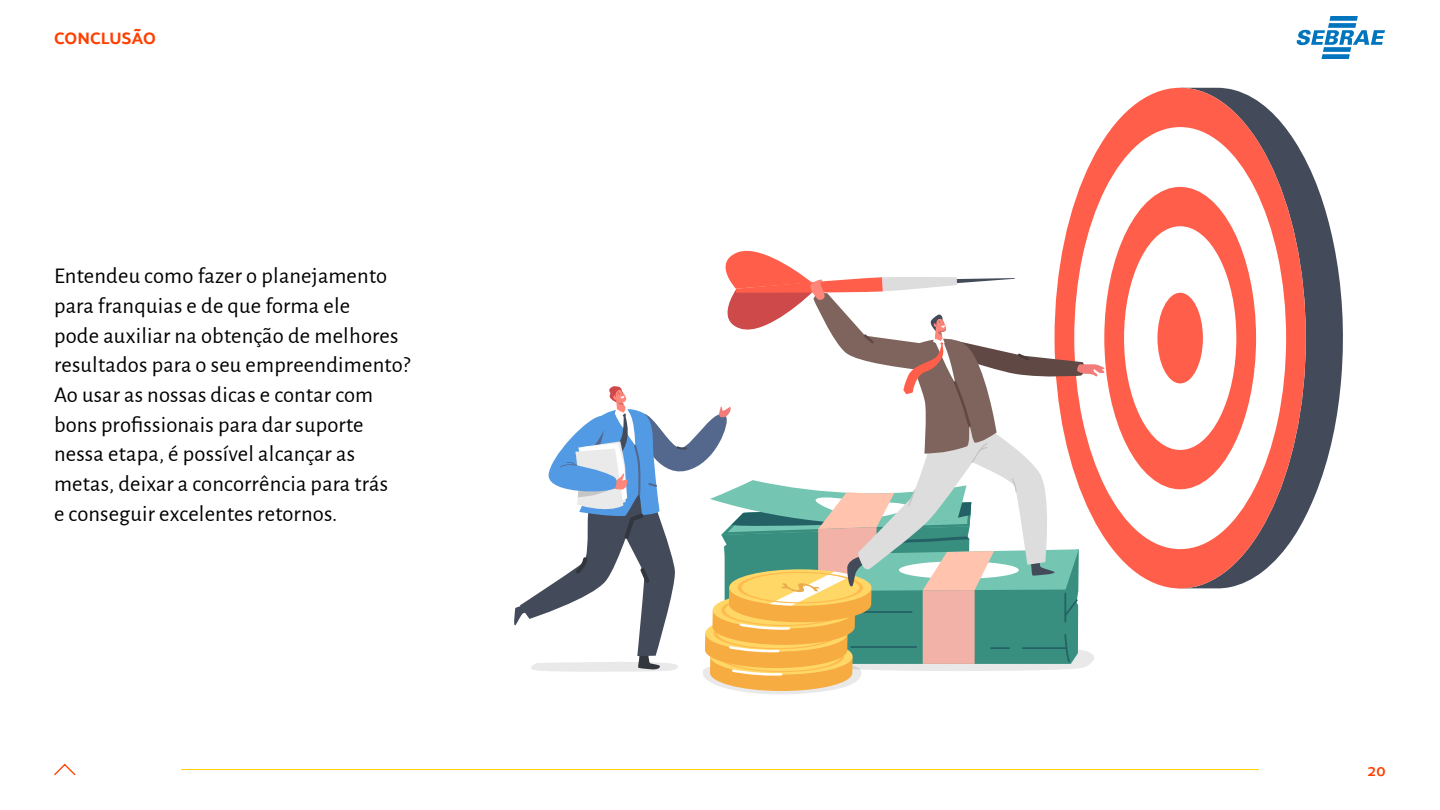
<style>
.page{position:relative;width:1440px;height:810px;background:#fff}
.page>*{position:absolute;margin:0;border:0;box-sizing:border-box;transform-origin:0 0}
.t1{font:22.5px/29.7px "Alegreya Sans";letter-spacing:.01em;color:#000}
.t2{font:700 16.5px "Campuni";color:#ff3f00}
.t3{font:500 16.5px "Campuni";color:#ff3f00}
</style>
<div class="page">
<svg style="left:54px;top:763px;width:22px;height:13px"></svg>
<svg style="left:1297px;top:16px;width:88px;height:43px"></svg>
<svg style="left:1306px;top:161px;width:37px;height:354px;fill:#434a59"></svg>
<svg style="left:1080px;top:88px;width:226px;height:488px"></svg>
<svg style="left:514px;top:187px;width:742px;height:507px"></svg>
<hr style="left:181px;top:769px;width:1078px;height:1px;background:#ffcf00">
<p class="t2" style="left:54px;top:28px;width:104px">CONCLUSÃO</p>
<p class="t1" style="left:54px;top:260px;width:358px">Entendeu como fazer o planejamento para franquias e de que forma ele<br>pode auxiliar na obtenção de melhores resultados para o seu empreendimento?<br>Ao usar as nossas dicas e contar com bons profissionais para dar suporte nessa etapa, é possível alcançar as metas, deixar a concorrência para trás<br>e conseguir excelentes retornos.</p>
<p class="t3" style="left:1367px;top:760px;width:20px">20</p>
</div>
